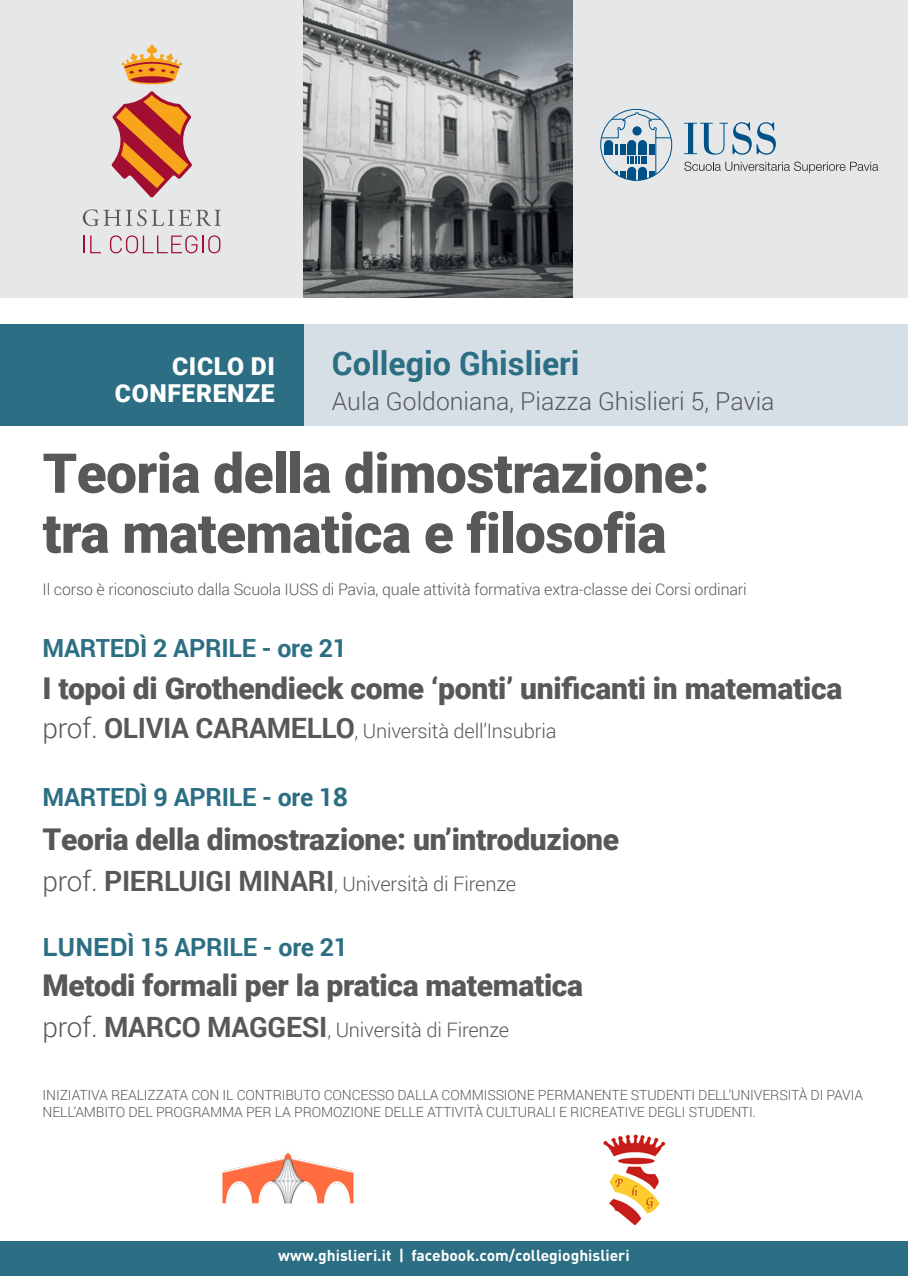
<style>
.page{position:relative;width:908px;height:1276px;background:#fff}
.page>*{position:absolute;margin:0;border:0;box-sizing:border-box;transform-origin:0 0}
.t1{font:900 55px/60px "Roboto";letter-spacing:-.01em;color:#57585a}
.t2{font:700 32.5px "Roboto";color:#2c6e83}
.t3{font:900 30px "Roboto";letter-spacing:-.01em;color:#57585a}
.t4{font:700 25px "Roboto";letter-spacing:-.01em;color:#2c6e83}
.t5{font:300 24.7px "Roboto";color:#57585a}
.t6{font:900 24.7px/27.3px "Roboto";letter-spacing:.025em;color:#fff;text-align:right}
.t7{font:300 20px "Roboto";letter-spacing:-.01em;color:#57585a}
.t8{font:300 16px "Roboto";letter-spacing:-.01em;color:#57585a}
.t9{font:700 15.6px "DIN Pro";color:#fff}
.t10{font:300 14px/16.8px "Roboto";letter-spacing:-.01em;color:#57585a}
.s1{font-size:28px}
.s2{font-weight:700;font-size:28px}
.s3{font-family:"Calibri";font-size:29px}
.s4{font-family:"Arial"}
</style>
<div class="page">
<div style="left:0;top:0;width:306px;height:298px;background:#e6e7e9"></div>
<img style="left:303px;top:0;width:270px;height:298px">
<svg style="left:111px;top:91px;width:81px;height:107px"></svg>
<svg style="left:121px;top:44px;width:61px;height:40px"></svg>
<svg style="left:83px;top:209px;width:138px;height:17px"></svg>
<svg style="left:83px;top:235px;width:18px;height:18px"></svg>
<svg style="left:110px;top:235px;width:110px;height:18px"></svg>
<div style="left:0;top:1242px;width:907px;height:34px;background:#2c6e83"></div>
<div style="left:303px;top:325px;width:604px;height:101px;background:#d6dfe5"></div>
<div style="left:0;top:325px;width:303px;height:101px;background:#2c6e83"></div>
<div style="left:573px;top:0;width:334px;height:298px;background:#e6e7e9"></div>
<svg style="left:684px;top:122px;width:91px;height:33px"></svg>
<svg style="left:684px;top:162px;width:193px;height:11px"></svg>
<svg style="left:600px;top:112px;width:71px;height:68px"></svg>
<div style="left:600px;top:109px;width:71px;height:72px;border:1px solid #005187;border-radius:50%"></div>
<img style="left:221px;top:1151px;width:134px;height:54px">
<img style="left:603px;top:1134px;width:63px;height:91px">
<h3 class="t6" style="left:115px;top:351px;width:161px">CICLO DI<br>CONFERENZE</h3>
<h2 class="t2" style="left:332px;top:340px;width:249px">Collegio Ghislieri</h2>
<h3 class="t5" style="left:332px;top:384px;width:444px">Aula Goldoniana, Piazza Ghislieri 5, Pavia</h3>
<h1 class="t1" style="left:43px;top:441px;width:668px">Teoria della dimostrazione: tra matematica e filosofia</h1>
<p class="t8" style="left:43px;top:578px;width:705px">Il corso è riconosciuto dalla Scuola IUSS di Pavia, quale attività formativa extra-classe dei Corsi ordinari</p>
<h3 class="t4" style="left:43px;top:630px;width:306px">MARTEDÌ 2 APRILE - ore 21</h3>
<h3 class="t3" style="left:43px;top:667px;width:801px">I topoi di Grothendieck come ‘ponti’ unificanti in matematica</h3>
<h3 class="t7" style="left:43px;top:717px;width:515px"><span class="s1">prof.</span> <span class="s2">OLIVIA CARAMELLO</span>, Università dell’Insubria</h3>
<h3 class="t4" style="left:43px;top:779px;width:307px">MARTEDÌ 9 APRILE - ore 1<span class="s3">8</span></h3>
<h3 class="t3" style="left:43px;top:818px;width:578px">Teoria della dimostrazione: un’introduzione</h3>
<h3 class="t7" style="left:43px;top:869px;width:475px"><span class="s1">prof.</span> <span class="s2">PIERLUIGI MINARI</span>, Università di Firenze</h3>
<h3 class="t4" style="left:43px;top:929px;width:307px"><span class="s4">LUNEDÌ</span> 15 APRILE - ore 21</h3>
<h3 class="t3" style="left:43px;top:964px;width:542px">Metodi formali per la pratica matematica</h3>
<h3 class="t7" style="left:43px;top:1016px;width:468px"><span class="s1">prof.</span> <span class="s2">MARCO MAGGESI</span>, Università di Firenze</h3>
<p class="t10" style="left:43px;top:1086px;width:821px">INIZIATIVA REALIZZATA CON IL CONTRIBUTO CONCESSO DALLA COMMISSIONE PERMANENTE STUDENTI DELL’UNIVERSITÀ DI PAVIA<br>NELL’AMBITO DEL PROGRAMMA PER LA PROMOZIONE DELLE ATTIVITÀ CULTURALI E RICREATIVE DEGLI STUDENTI.</p>
<p class="t9" style="left:278px;top:1245px;width:353px">www.ghislieri.it | facebook.com/collegioghislieri</p>
</div>
